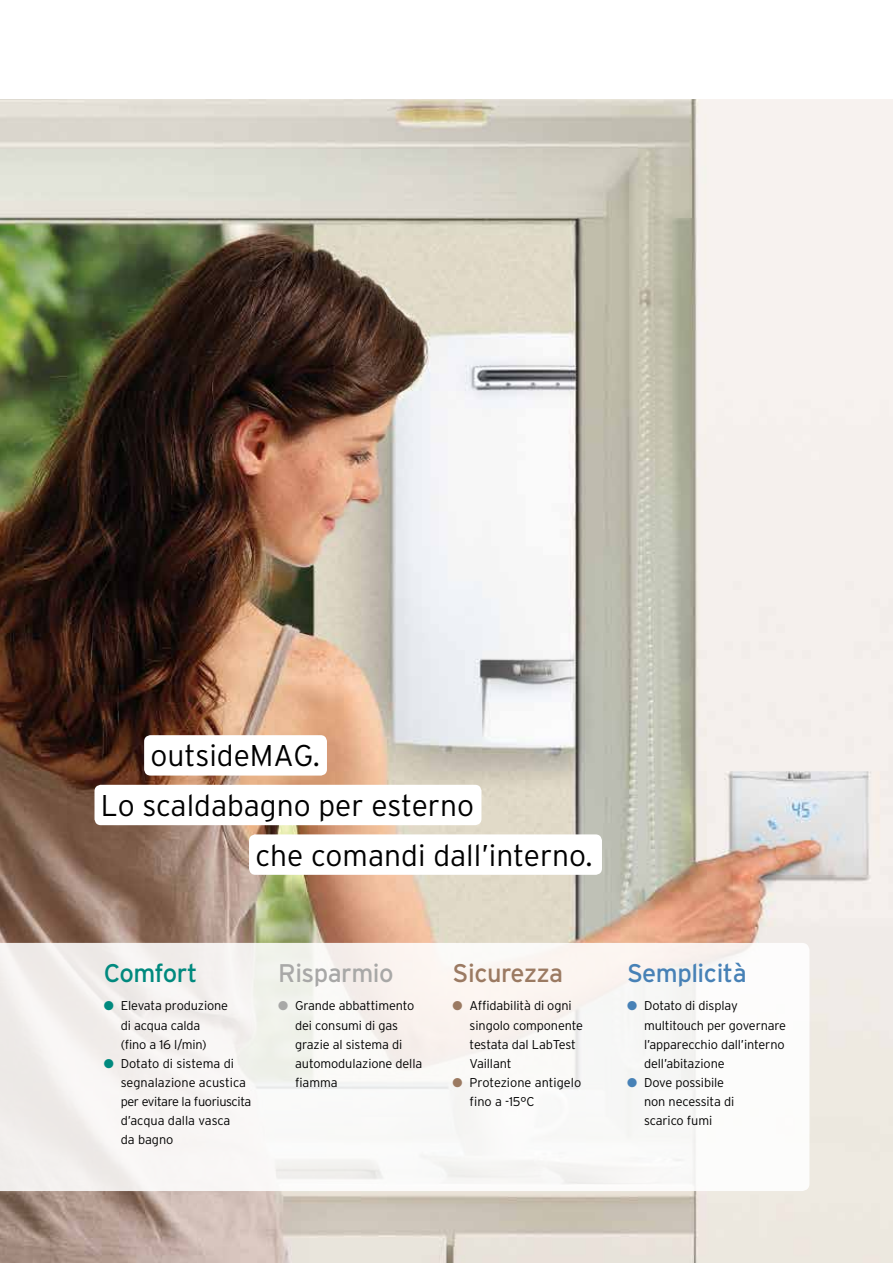
<style>
.page{position:relative;width:893px;height:1263px;background:#fff}
.page>*{position:absolute;margin:0;border:0;box-sizing:border-box;transform-origin:0 0}
.t1{font:300 30px "Interstate OT";color:#000}
.t2{font:25.5px "Interstate OT";letter-spacing:-.02em;color:#4781b6}
.t3{font:25.5px "Interstate OT";letter-spacing:-.02em;color:#a8a8a7}
.t4{font:25.5px "Interstate OT";letter-spacing:-.03em;color:#9b7a62}
.t5{font:25.5px "Interstate OT";letter-spacing:-.03em;color:#00897e}
.t6{font:300 12.75px/19.2px "Interstate OT";letter-spacing:-.01em;color:#000}
.s1{color:#00897e}
.s2{color:#a8a8a7}
.s3{color:#9b7a62}
.s4{color:#4781b6}
</style>
<div class="page">
<img style="left:0;top:99px;width:893px;height:1164px">
<div style="left:144px;top:735px;width:183px;height:40px;background:#fff;border-radius:6px"></div>
<div style="left:94px;top:785px;width:387px;height:40px;background:#fff;border-radius:6px"></div>
<div style="left:249px;top:834px;width:353px;height:41px;background:#fff;border-radius:6px"></div>
<svg style="left:0;top:943px;width:809px;height:248px;fill:#f8f6f5"></svg>
<h1 class="t1" style="left:150px;top:739px;width:171px">outsideMAG.</h1>
<h1 class="t1" style="left:101px;top:788px;width:375px">Lo scaldabagno per esterno</h1>
<h1 class="t1" style="left:255px;top:838px;width:339px">che comandi dall’interno.</h1>
<h2 class="t5" style="left:104px;top:958px;width:95px">Comfort</h2>
<p class="t6" style="left:121px;top:996px;width:109px;text-indent:-17px"><span class="s1">●</span> Elevata produzione di acqua calda (fino a 16 l/min)</p>
<p class="t6" style="left:121px;top:1053px;width:132px;text-indent:-17px"><span class="s1">●</span> Dotato di sistema di segnalazione acustica per evitare la fuoriuscita d’acqua dalla vasca<br>da bagno</p>
<h2 class="t3" style="left:278px;top:958px;width:117px">Risparmio</h2>
<p class="t6" style="left:295px;top:996px;width:129px;text-indent:-17px"><span class="s2">●</span> Grande abbattimento dei consumi di gas grazie al sistema di automodulazione della fiamma</p>
<h2 class="t4" style="left:453px;top:958px;width:112px">Sicurezza</h2>
<p class="t6" style="left:470px;top:996px;width:115px;text-indent:-17px"><span class="s3">●</span> Affidabilità di ogni singolo componente testata dal LabTest<br>Vaillant</p>
<p class="t6" style="left:470px;top:1073px;width:113px;text-indent:-17px"><span class="s3">●</span> Protezione antigelo fino a -15°C</p>
<h2 class="t2" style="left:627px;top:958px;width:121px">Semplicità</h2>
<p class="t6" style="left:644px;top:996px;width:143px;text-indent:-17px"><span class="s4">●</span> Dotato di display multitouch per governare l’apparecchio dall’interno dell’abitazione</p>
<p class="t6" style="left:644px;top:1073px;width:92px;text-indent:-17px"><span class="s4">●</span> Dove possibile non necessita di scarico fumi</p>
</div>
